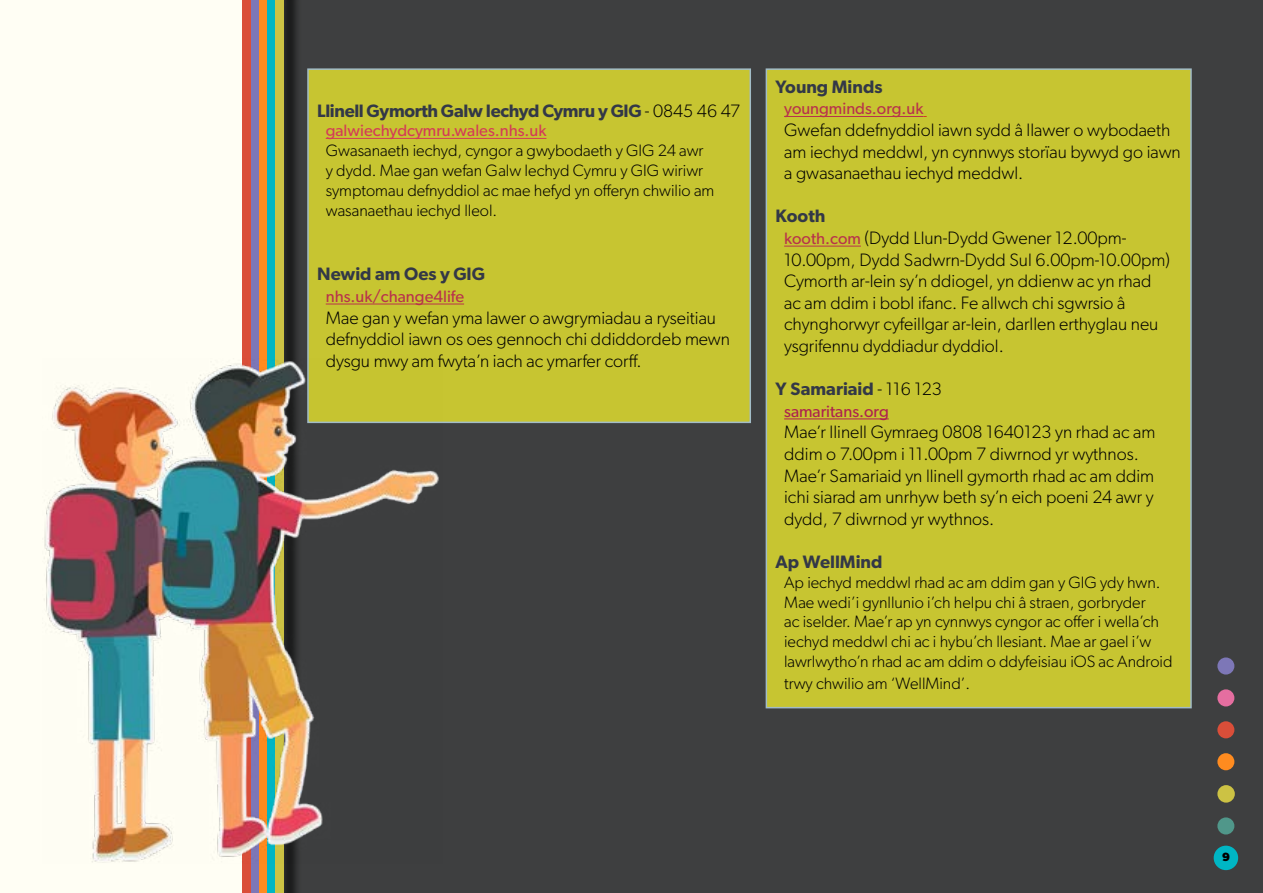
<style>
.page{position:relative;width:1263px;height:893px;background:#fff}
.page>*{position:absolute;margin:0;border:0;box-sizing:border-box;transform-origin:0 0}
.t1{font:300 18px/21.6px "Gibson";color:#000}
.t2{font:600 18px "Gibson";color:#333847}
.t3{font:600 18px "Gibson";letter-spacing:-.02em;color:#333847}
.t4{font:300 16.5px/19.8px "Gibson";color:#000}
.t5{font:16.5px "Gibson";color:#b8324b}
.t6{font:16.5px "Gibson";color:#d43b57}
.t7{font:16.5px "Gibson";color:#ad214e}
.t8{font:700 12px "Gibson";color:#000}
.s1{font-weight:300;color:#000}
.s2{font-weight:600;color:#333847}
.s3{font-weight:400;font-size:16.5px;color:#b8324b}
</style>
<div class="page">
<div style="left:265px;top:0;width:998px;height:893px;background:#3e3f40"></div>
<div style="left:0;top:0;width:268px;height:893px;background:#fffef4"></div>
<div style="left:308px;top:69px;width:442px;height:353px;background:#c7c531"></div>
<hr style="left:326px;top:138px;width:220px;height:1px;background:#d43b57">
<hr style="left:326px;top:304px;width:138px;height:1px;background:#b8324b">
<div style="left:307px;top:68px;width:444px;height:355px;border:2px solid #a2bcc7"></div>
<div style="left:766px;top:69px;width:425px;height:639px;background:#c7c531"></div>
<hr style="left:784px;top:116px;width:139px;height:1px;background:#b8324b">
<hr style="left:784px;top:246px;width:77px;height:1px;background:#b8324b">
<hr style="left:784px;top:418px;width:105px;height:1px;background:#ad214e">
<div style="left:766px;top:68px;width:426px;height:640px;border:2px solid #a2bcc7"></div>
<div style="left:251px;top:0;width:8px;height:893px;background:#7d77b7"></div>
<div style="left:259px;top:0;width:8px;height:893px;background:#ff8b1f"></div>
<div style="left:267px;top:0;width:8px;height:893px;background:#00b6c4"></div>
<div style="left:277px;top:0;width:24px;height:893px;background:#000;opacity:.75"></div>
<div style="left:275px;top:0;width:8px;height:893px;background:#ccc244"></div>
<div style="left:242px;top:0;width:9px;height:893px;background:#da4e39"></div>
<div style="left:1217px;top:657px;width:17px;height:18px;background:#7d77b7;border-radius:50%"></div>
<div style="left:1217px;top:689px;width:17px;height:17px;background:#e56ea0;border-radius:50%"></div>
<div style="left:1217px;top:785px;width:18px;height:18px;background:#ccc244;border-radius:50%"></div>
<div style="left:1217px;top:721px;width:17px;height:17px;background:#da4e39;border-radius:50%"></div>
<div style="left:1217px;top:817px;width:17px;height:17px;background:#50978a;border-radius:50%"></div>
<div style="left:1217px;top:753px;width:17px;height:17px;background:#ff8b1f;border-radius:50%"></div>
<div style="left:1214px;top:846px;width:24px;height:24px;background:#00b6c4;border-radius:50%"></div>
<img style="left:44px;top:358px;width:398px;height:506px">
<p class="t3" style="left:317px;top:100px;width:424px">Llinell Gymorth Galw Iechyd Cymru y GIG <span class="s1">- 0845 46 47</span></p>
<p class="t6" style="left:326px;top:121px;width:222px">galwiechydcymru.wales.nhs.uk</p>
<p class="t4" style="left:326px;top:140px;width:390px">Gwasanaeth iechyd, cyngor a gwybodaeth y GIG 24 awr y dydd. Mae gan wefan Galw Iechyd Cymru y GIG wiriwr symptomau defnyddiol ac mae hefyd yn offeryn chwilio am wasanaethau iechyd lleol.</p>
<p class="t2" style="left:317px;top:263px;width:169px">Newid am Oes y GIG</p>
<p class="t5" style="left:326px;top:286px;width:140px">nhs.uk/change4life</p>
<p class="t1" style="left:326px;top:306px;width:406px">Mae gan y wefan yma lawer o awgrymiadau a ryseitiau defnyddiol iawn os oes gennoch chi ddiddordeb mewn dysgu mwy am fwyta’n iach ac ymarfer corff.</p>
<p class="t2" style="left:776px;top:76px;width:108px">Young Minds</p>
<p class="t5" style="left:784px;top:99px;width:141px">youngminds.org.uk</p>
<p class="t1" style="left:784px;top:119px;width:398px">Gwefan ddefnyddiol iawn sydd â llawer o wybodaeth am iechyd meddwl, yn cynnwys storïau bywyd go iawn a gwasanaethau iechyd meddwl.</p>
<p class="t1" style="left:784px;top:205px;width:387px;text-indent:-8px"><span class="s2">Kooth<br></span><span class="s3">kooth.com</span> (Dydd Llun-Dydd Gwener 12.00pm-10.00pm, Dydd Sadwrn-Dydd Sul 6.00pm-10.00pm)<br>Cymorth ar-lein sy’n ddiogel, yn ddienw ac yn rhad ac am ddim i bobl ifanc. Fe allwch chi sgwrsio â chynghorwyr cyfeillgar ar-lein, darllen erthyglau neu ysgrifennu dyddiadur dyddiol.</p>
<p class="t2" style="left:776px;top:378px;width:168px">Y Samariaid <span class="s1">- 116 123</span></p>
<p class="t7" style="left:784px;top:401px;width:106px">samaritans.org</p>
<p class="t1" style="left:784px;top:421px;width:373px">Mae’r llinell Gymraeg 0808 1640123 yn rhad ac am ddim o 7.00pm i 11.00pm 7 diwrnod yr wythnos.<br>Mae’r Samariaid yn llinell gymorth rhad ac am ddim ichi siarad am unrhyw beth sy’n eich poeni 24 awr y dydd, 7 diwrnod yr wythnos.</p>
<p class="t2" style="left:776px;top:551px;width:108px">Ap WellMind</p>
<p class="t4" style="left:784px;top:572px;width:390px">Ap iechyd meddwl rhad ac am ddim gan y GIG ydy hwn.<br>Mae wedi’i gynllunio i’ch helpu chi â straen, gorbryder<br>ac iselder. Mae’r ap yn cynnwys cyngor ac offer i wella’ch iechyd meddwl chi ac i hybu’ch llesiant. Mae ar gael i’w lawrlwytho’n rhad ac am ddim o ddyfeisiau iOS ac Android</p>
<p class="t4" style="left:784px;top:673px;width:188px">trwy chwilio am ‘WellMind’.</p>
<p class="t8" style="left:1222px;top:849px;width:9px">9</p>
</div>
